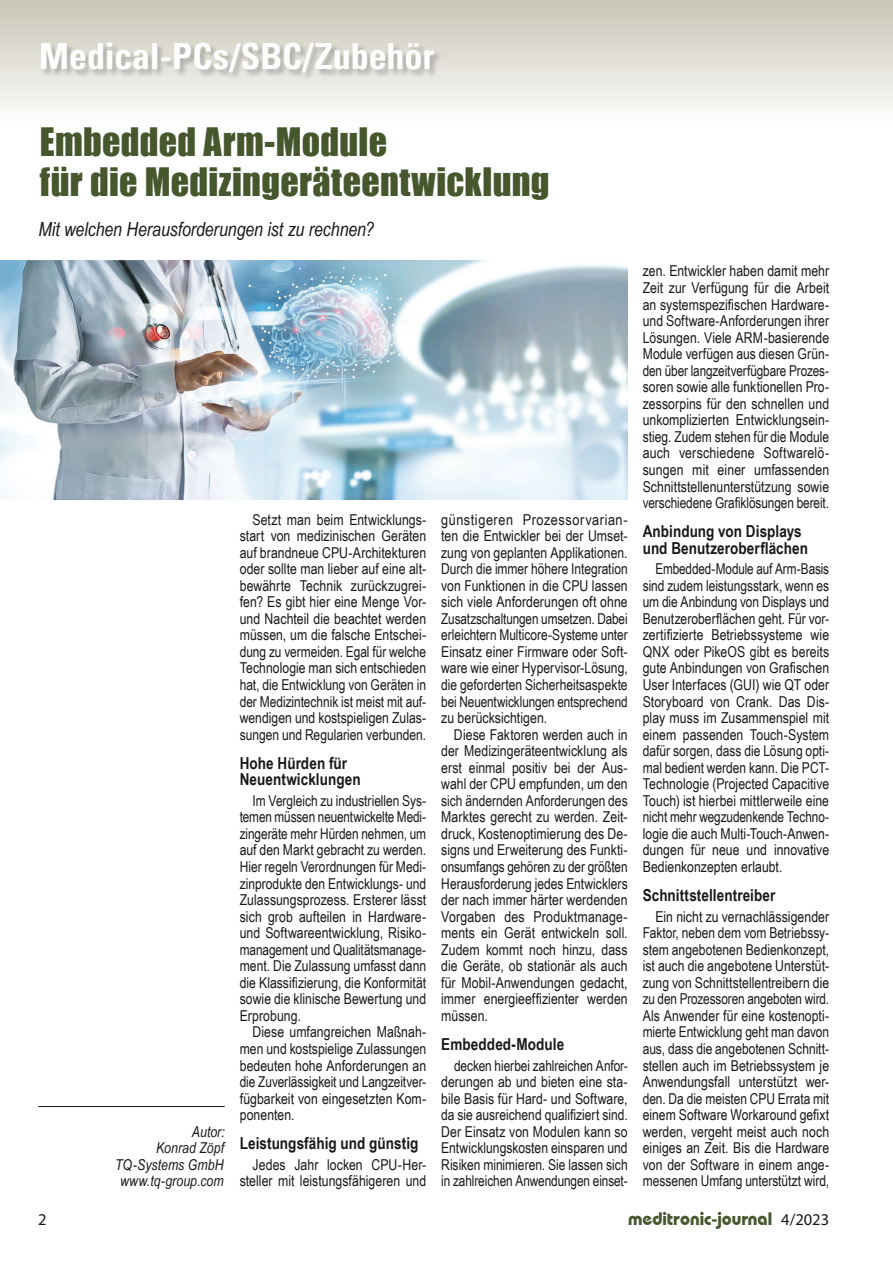
<style>
.page{position:relative;width:893px;height:1263px;background:#fff}
.page>*{position:absolute;margin:0;border:0;box-sizing:border-box;transform-origin:0 0}
.t1{font:36px/39.6px "Impact";letter-spacing:.01em;color:#46562d}
.t2{font:700 condensed 36px "Univers";letter-spacing:-.005em;color:#fff}
.t3{font:italic 19.5px "Arial Narrow";letter-spacing:-.005em;color:#1a171c}
.t4{font:700 18px "Bauhaus IT Cby BT";color:#46562d}
.t5{font:700 16.5px/16.5px "Arial Narrow";letter-spacing:.005em;color:#1a171c}
.t6{font:16.5px "Myriad Pro";color:#1a171c}
.t7{font:15px/16.5px "Arial Narrow";color:#1a171c;text-align:justify}
.t8{font:15px/16.5px "Arial Narrow";color:#1a171c;text-align:justify;scale:.95 1}
.t9{font:15px/16.5px "Arial Narrow";color:#1a171c;text-align:justify;scale:1.04 1}
.t10{font:italic 15px/16.5px "Arial Narrow";letter-spacing:.005em;color:#1a171c;text-align:right}
.s1{font-family:"Myriad Pro";font-weight:400;font-size:16.5px;color:#1a171c}
</style>
<div class="page">
<div style="left:0;top:0;width:893px;height:128px;background:linear-gradient(to bottom,#c8c6b6,#fffffe)"></div>
<div style="left:40px;top:43px;width:403px;height:38px;background:#1a171c;opacity:.25"></div>
<hr style="left:38px;top:1106px;width:187px;height:1px;background:#1a171c">
<img style="left:0;top:260px;width:628px;height:240px">
<h1 class="t2" style="left:39px;top:34px;width:397px">Medical-PCs/SBC/Zubehör</h1>
<h1 class="t1" style="left:40px;top:121px;width:511px">Embedded Arm-Module<br>für die Medizingeräteentwicklung</h1>
<h2 class="t3" style="left:38px;top:216px;width:337px">Mit welchen Herausforderungen ist zu rechnen?</h2>
<p class="t10" style="left:115px;top:1123px;width:111px">Autor:<br>Konrad Zöpf<br>TQ-Systems GmbH www.tq-group.com</p>
<p class="t7" style="left:240px;top:510px;width:188px;text-indent:13px">Setzt man beim Entwicklungs&shy;start von medizinischen Geräten auf brandneue CPU-Architekturen oder sollte man lieber auf eine alt&shy;bewährte Technik zurückzugrei&shy;fen? Es gibt hier eine Menge Vor&shy;und Nachteil die beachtet werden müssen, um die falsche Entschei&shy;dung zu vermeiden. Egal für welche Technologie man sich entschieden hat, die Entwicklung von Geräten in der Medizintechnik ist meist mit auf&shy;wendigen und kostspieligen Zulas&shy;sungen und Regularien verbunden.</p>
<p class="t5" style="left:240px;top:754px;width:122px">Hohe Hürden für<br>Neuentwicklungen</p>
<p class="t7" style="left:240px;top:792px;width:188px;text-indent:13px">Im Vergleich zu industriellen Sys&shy;temen müssen neuentwickelte Medi&shy;zingeräte mehr Hürden nehmen, um auf den Markt gebracht zu werden.<br>Hier regeln Verordnungen für Medi&shy;zinprodukte den Entwicklungs- und Zulassungsprozess. Ersterer lässt sich grob aufteilen in Hardware&shy;und Softwareentwicklung, Risiko&shy;management und Qualitätsmanage&shy;ment. Die Zulassung umfasst dann die Klassifizierung, die Konformität sowie die klinische Bewertung und Erprobung.</p>
<p class="t7" style="left:240px;top:1023px;width:188px;text-indent:13px">Diese umfangreichen Maßnah&shy;men und kostspielige Zulassungen bedeuten hohe Anforderungen an die Zuverlässigkeit und Langzeitver&shy;fügbarkeit von eingesetzten Kom&shy;ponenten.</p>
<p class="t5" style="left:240px;top:1134px;width:180px">Leistungsfähig und günstig</p>
<p class="t7" style="left:240px;top:1156px;width:188px;text-align:right">Jedes Jahr locken CPU-Her&shy;steller mit leistungsfähigeren und</p>
<p class="t9" style="left:441px;top:510px;width:181px">günstigeren Prozessorvarian&shy;ten die Entwickler bei der Umset&shy;zung von geplanten Applikationen.<br>Durch die immer höhere Integration von Funktionen in die CPU lassen sich viele Anforderungen oft ohne Zusatzschaltungen umsetzen. Dabei erleichtern Multicore-Systeme unter Einsatz einer Firmware oder Soft&shy;ware wie einer Hypervisor-Lösung, die geforderten Sicherheitsaspekte bei Neuentwicklungen entsprechend zu berücksichtigen.</p>
<p class="t7" style="left:441px;top:725px;width:188px;text-indent:13px">Diese Faktoren werden auch in der Medizingeräteentwicklung als erst einmal positiv bei der Aus&shy;wahl der CPU empfunden, um den sich ändernden Anforderungen des Marktes gerecht zu werden. Zeit&shy;druck, Kostenoptimierung des De&shy;signs und Erweiterung des Funkti&shy;onsumfangs gehören zu der größten Herausforderung jedes Entwicklers der nach immer härter werdenden Vorgaben des Produktmanage&shy;ments ein Gerät entwickeln soll.<br>Zudem kommt noch hinzu, dass die Geräte, ob stationär als auch für Mobil-Anwendungen gedacht, immer energieeffizienter werden müssen.</p>
<p class="t5" style="left:441px;top:1035px;width:124px">Embedded-Module</p>
<p class="t7" style="left:441px;top:1056px;width:188px;text-indent:13px">decken hierbei zahlreichen Anfor&shy;derungen ab und bieten eine sta&shy;bile Basis für Hard- und Software, da sie ausreichend qualifiziert sind.<br>Der Einsatz von Modulen kann so Entwicklungskosten einsparen und Risiken minimieren. Sie lassen sich in zahlreichen Anwendungen einset-</p>
<p class="t7" style="left:643px;top:262px;width:188px">zen. Entwickler haben damit mehr Zeit zur Verfügung für die Arbeit an systemspezifischen Hardware&shy;und Software-Anforderungen ihrer Lösungen. Viele ARM-basierende Module verfügen aus diesen Grün&shy;den über langzeitverfügbare Prozes&shy;soren sowie alle funktionellen Pro&shy;zessorpins für den schnellen und unkomplizierten Entwicklungsein&shy;stieg. Zudem stehen für die Module auch verschiedene Softwarelö&shy;sungen mit einer umfassenden Schnittstellenunterstützung sowie verschiedene Grafiklösungen bereit.</p>
<p class="t5" style="left:643px;top:522px;width:167px">Anbindung von Displays und Benutzeroberflächen</p>
<p class="t8" style="left:643px;top:560px;width:198px;text-indent:13px">Embedded-Module auf Arm-Basis sind zudem leistungsstark, wenn es um die Anbindung von Displays und Benutzeroberflächen geht. Für vor&shy;zertifizierte Betriebssysteme wie QNX oder PikeOS gibt es bereits gute Anbindungen von Grafischen User Interfaces (GUI) wie QT oder Storyboard von Crank. Das Dis&shy;play muss im Zusammenspiel mit einem passenden Touch-System dafür sorgen, dass die Lösung opti&shy;mal bedient werden kann. Die PCT-Technologie (Projected Capacitive Touch) ist hierbei mittlerweile eine nicht mehr wegzudenkende Techno&shy;logie die auch Multi-Touch-Anwen&shy;dungen für neue und innovative Bedienkonzepten erlaubt.</p>
<p class="t5" style="left:643px;top:886px;width:134px">Schnittstellentreiber</p>
<p class="t7" style="left:643px;top:907px;width:188px;text-indent:13px">Ein nicht zu vernachlässigender Faktor, neben dem vom Betriebssy&shy;stem angebotenen Bedienkonzept, ist auch die angebotene Unterstüt&shy;zung von Schnittstellentreibern die zu den Prozessoren angeboten wird.<br>Als Anwender für eine kostenopti&shy;mierte Entwicklung geht man davon aus, dass die angebotenen Schnitt&shy;stellen auch im Betriebssystem je Anwendungsfall unterstützt wer&shy;den. Da die meisten CPU Errata mit einem Software Workaround gefixt werden, vergeht meist auch noch einiges an Zeit. Bis die Hardware von der Software in einem ange&shy;messenen Umfang unterstützt wird,</p>
<p class="t6" style="left:38px;top:1209px;width:10px">2</p>
<p class="t4" style="left:628px;top:1207px;width:203px">meditronic-journal <span class="s1">4/2023</span></p>
</div>
